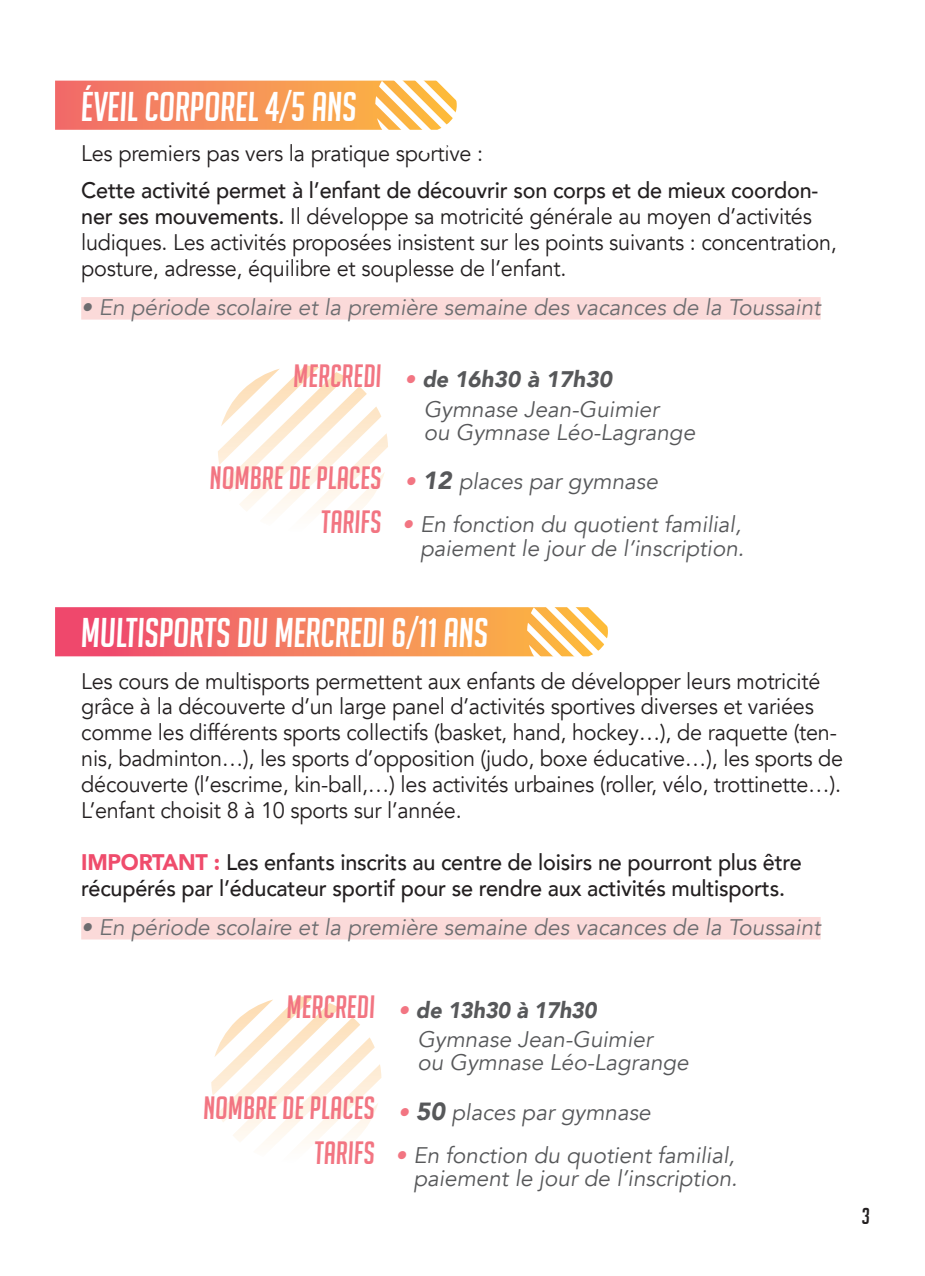
<style>
.page{position:relative;width:925px;height:1276px;background:#fff}
.page>*{position:absolute;margin:0;border:0;box-sizing:border-box;transform-origin:0 0}
.t1{font:italic 40.5px "Big Noodle Titling";color:#fff}
.t2{font:italic 31.5px/44.3px "Big Noodle Titling";letter-spacing:.01em;color:#f27582;text-align:right}
.t3{font:22.5px/25.9px "Avenir";letter-spacing:-.01em;color:#231f20;scale:.96 1}
.t4{font:italic 22.5px/23.6px "Avenir";color:#57585a}
.t5{font:500 22.5px/25.9px "Avenir";letter-spacing:-.01em;color:#231f20;scale:.96 1}
.t6{font:italic 22.5px "Avenir";color:#6c6d70}
.t7{font:italic 22.5px "Big Noodle Titling";color:#231f20}
.s1{font-weight:500}
.s2{font-weight:900;color:#f27582}
.s3{font-weight:900}
.s4{font-weight:900;font-size:24.75px}
.s5{font-weight:900;color:#ef4c6c}
</style>
<div class="page">
<div style="left:81px;top:297px;width:739px;height:23px;background:#fbdad9"></div>
<svg style="left:55px;top:80px;width:402px;height:50px;background:#f79d68"></svg>
<svg style="left:55px;top:607px;width:553px;height:50px;background:#f58969"></svg>
<div style="left:81px;top:917px;width:739px;height:22px;background:#fbdad9"></div>
<svg style="left:218px;top:365px;width:170px;height:148px"></svg>
<svg style="left:211px;top:996px;width:170px;height:148px"></svg>
<h1 class="t1" style="left:81px;top:85px;width:277px">ÉVEIL CORPOREL 4/5 ANS</h1>
<p class="t3" style="left:81px;top:141px;width:420px">Les premiers pas vers la pratique sportive :</p>
<p class="t3" style="left:81px;top:178px;width:789px"><span class="s1">Cette activité permet à l’enfant de découvrir son corps et de mieux coordon&shy;ner ses mouvements.</span> Il développe sa motricité générale au moyen d’activités ludiques. Les activités proposées insistent sur les points suivants : concentration, posture, adresse, équilibre et souplesse de l’enfant.</p>
<p class="t6" style="left:81px;top:294px;width:741px">• En période scolaire et la première semaine des vacances de la Toussaint</p>
<h2 class="t2" style="left:293px;top:353px;width:90px">MERCREDI</h2>
<h2 class="t2" style="left:210px;top:455px;width:173px">NOMBRE DE PLACES<br>TARIFS</h2>
<p class="t4" style="left:424px;top:364px;width:237px;line-height:29.9px;text-indent:-19px"><span class="s2">•</span> <span class="s3">de 16h30 à 17h30<br></span>Gymnase Jean-Guimier</p>
<p class="t4" style="left:424px;top:421px;width:273px">ou Gymnase Léo-Lagrange</p>
<p class="t4" style="left:405px;top:470px;width:255px"><span class="s2">•</span> <span class="s4">12</span> places par gymnase</p>
<p class="t4" style="left:402px;top:513px;width:343px;text-align:right"><span class="s2">•</span> En fonction du quotient familial, paiement le jour de l’inscription.</p>
<h1 class="t1" style="left:81px;top:611px;width:409px">MULTISPORTS DU MERCREDI 6/11 ANS</h1>
<p class="t3" style="left:81px;top:668px;width:795px">Les cours de multisports permettent aux enfants de développer leurs motricité grâce à la découverte d’un large panel d’activités sportives diverses et variées comme les différents sports collectifs (basket, hand, hockey…), de raquette (ten&shy;nis, badminton…), les sports d’opposition (judo, boxe éducative…), les sports de découverte (l’escrime, kin-ball,…) les activités urbaines (roller, vélo, trottinette…).<br>L’enfant choisit 8 à 10 sports sur l’année.</p>
<p class="t5" style="left:81px;top:847px;width:752px"><span class="s5">IMPORTANT :</span> Les enfants inscrits au centre de loisirs ne pourront plus être récupérés par l’éducateur sportif pour se rendre aux activités multisports.</p>
<p class="t6" style="left:81px;top:914px;width:741px">• En période scolaire et la première semaine des vacances de la Toussaint</p>
<h2 class="t2" style="left:287px;top:984px;width:90px">MERCREDI</h2>
<h2 class="t2" style="left:203px;top:1086px;width:173px">NOMBRE DE PLACES<br>TARIFS</h2>
<p class="t4" style="left:417px;top:995px;width:237px;line-height:29px;text-indent:-19px"><span class="s2">•</span> <span class="s3">de 13h30 à 17h30<br></span>Gymnase Jean-Guimier</p>
<p class="t4" style="left:417px;top:1051px;width:273px">ou Gymnase Léo-Lagrange</p>
<p class="t4" style="left:398px;top:1100px;width:254px"><span class="s2">•</span> <span class="s4">50</span> places par gymnase</p>
<p class="t4" style="left:395px;top:1143px;width:344px;text-align:right"><span class="s2">•</span> En fonction du quotient familial, paiement le jour de l’inscription.</p>
<p class="t7" style="left:862px;top:1203px;width:10px">3</p>
</div>
